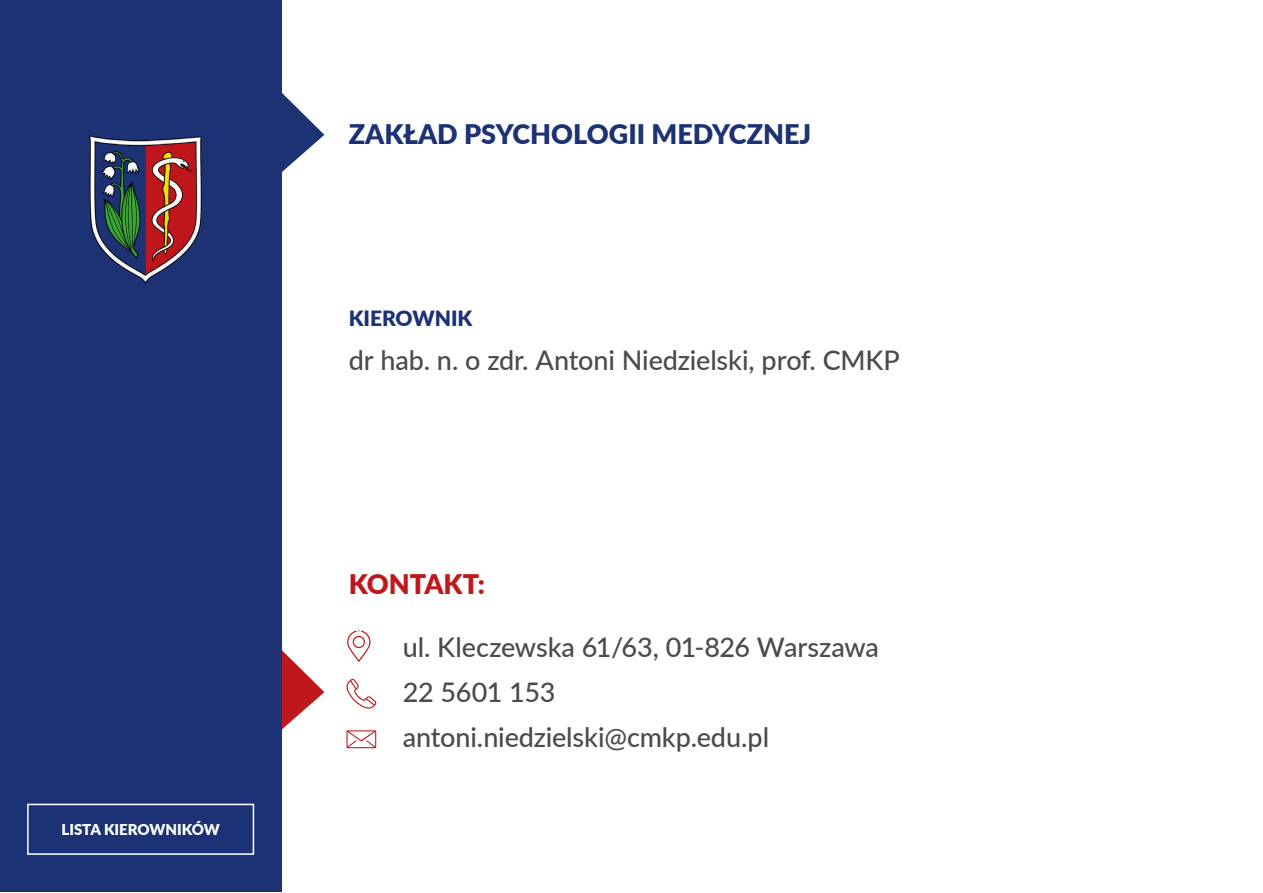
<style>
.page{position:relative;width:1263px;height:893px;background:#fff}
.page>*{position:absolute;margin:0;border:0;box-sizing:border-box;transform-origin:0 0}
.t1{font:500 27px/45px "Lato";letter-spacing:-.005em;color:#4b4b4b}
.t2{font:900 27px "Lato";color:#1d3274}
.t3{font:900 27px "Lato";color:#c0171c}
.t4{font:900 21px "Lato";color:#1d3274}
.t5{font:900 15px "Lato";color:#fff}
</style>
<div class="page">
<svg style="left:281px;top:611px;width:43px;height:156px"></svg>
<svg style="left:281px;top:54px;width:43px;height:155px"></svg>
<div style="left:0;top:1px;width:281px;height:891px;background:#1d3274"></div>
<svg style="left:346px;top:678px;width:31px;height:31px"></svg>
<svg style="left:346px;top:730px;width:30px;height:18px"></svg>
<svg style="left:347px;top:630px;width:23px;height:32px"></svg>
<div style="left:27px;top:804px;width:227px;height:51px;border:2px solid #fff"></div>
<img style="left:89px;top:135px;width:113px;height:149px">
<p class="t5" style="left:61px;top:818px;width:160px">LISTA KIEROWNIKÓW</p>
<p class="t2" style="left:349px;top:113px;width:464px">ZAKŁAD PSYCHOLOGII MEDYCZNEJ</p>
<p class="t4" style="left:349px;top:303px;width:125px">KIEROWNIK</p>
<p class="t1" style="left:349px;top:337px;width:553px">dr hab. n. o zdr. Antoni Niedzielski, prof. CMKP</p>
<p class="t3" style="left:349px;top:564px;width:138px">KONTAKT:</p>
<p class="t1" style="left:403px;top:624px;width:478px">ul. Kleczewska 61/63, 01-826 Warszawa<br>22 5601 153 antoni.niedzielski@cmkp.edu.pl</p>
</div>
